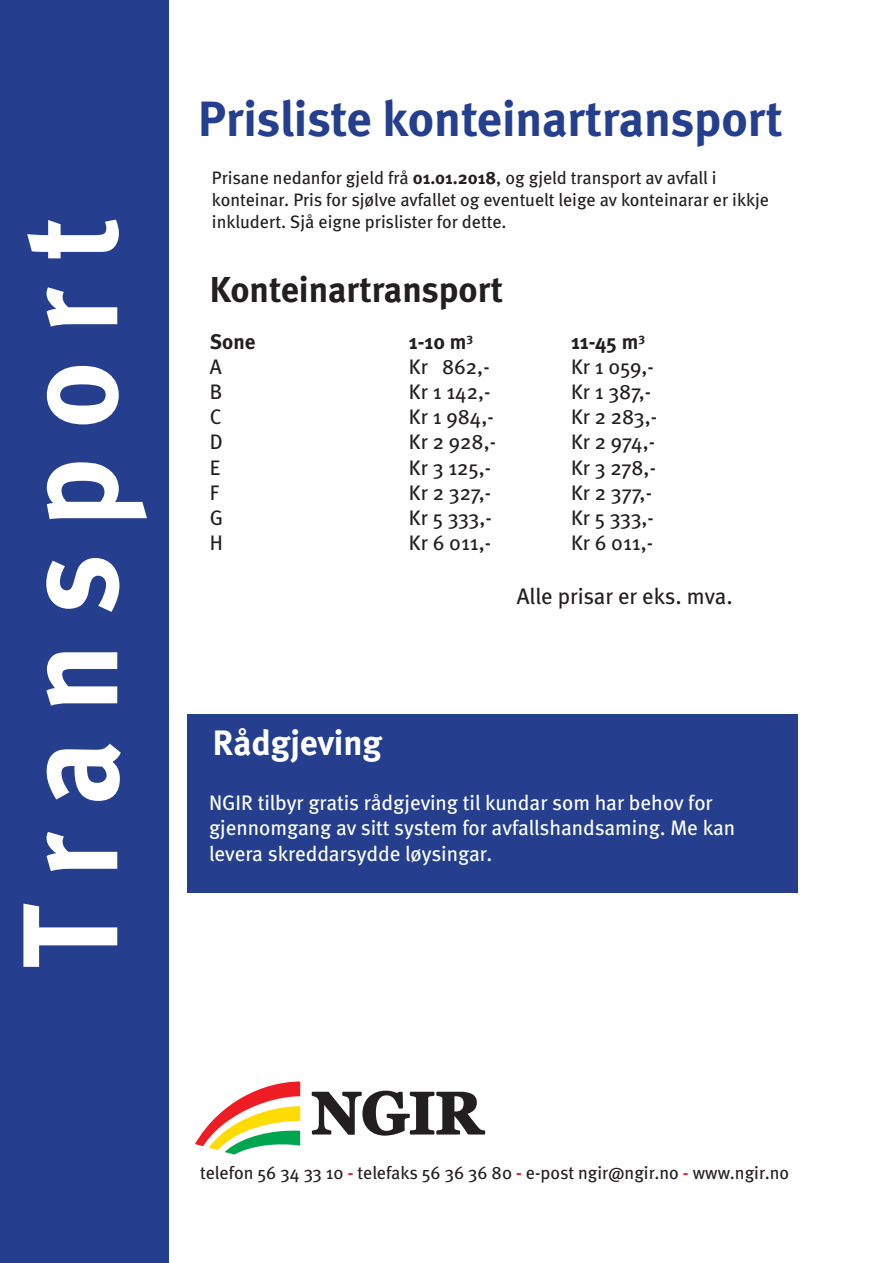
<style>
.page{position:relative;width:893px;height:1263px;background:#fff}
.page>*{position:absolute;margin:0;border:0;box-sizing:border-box;transform-origin:0 0}
.t1{font:700 135px "Meta";color:#fff;scale:.94 1}
.t2{font:700 49.5px "Meta";color:#253f8e}
.t3{font:700 36px "Meta";color:#231f20}
.t4{font:700 35.25px "Meta";color:#fff}
.t5{font:22.5px "Meta";letter-spacing:-.005em;color:#231f20}
.t6{font:21px "Meta";color:#231f20}
.t7{font:21px/25.5px "Meta";color:#fff}
.t8{font:700 21px "Meta";color:#231f20}
.t9{font:18px/21.6px "Meta";color:#231f20}
.s1{font-weight:700}
.s2{font-weight:700;color:#e92926}
.s3{font-weight:700;color:#e52826}
.s4{font-weight:700;color:#ee302c}
</style>
<div class="page">
<div style="left:0;top:0;width:169px;height:1262px;background:#253f8e"></div>
<div style="left:188px;top:714px;width:610px;height:179px;background:#253f8e"></div>
<svg style="left:312px;top:1091px;width:173px;height:45px"></svg>
<svg style="left:195px;top:1081px;width:105px;height:73px"></svg>
<h1 class="t1" style="left:-10px;top:968px;width:800px;rotate:-90deg">T r a n s p o r t</h1>
<h2 class="t2" style="left:198px;top:89px;width:586px">Prisliste konteinartransport</h2>
<p class="t9" style="left:212px;top:167px;width:558px">Prisane nedanfor gjeld frå <span class="s1">01.01.2018</span>, og gjeld transport av avfall i konteinar. Pris for sjølve avfallet og eventuelt leige av konteinarar er ikkje inkludert. Sjå eigne prislister for dette.</p>
<h3 class="t3" style="left:210px;top:268px;width:295px">Konteinartransport</h3>
<p class="t8" style="left:210px;top:329px;width:47px">Sone</p>
<p class="t8" style="left:409px;top:329px;width:66px">1-10 m<sup>3</sup></p>
<p class="t8" style="left:571px;top:329px;width:75px">11-45 m<sup>3</sup></p>
<p class="t6" style="left:210px;top:354px;width:13px">A</p>
<p class="t6" style="left:409px;top:354px;width:82px">Kr 862,-</p>
<p class="t6" style="left:571px;top:354px;width:84px">Kr 1 059,-</p>
<p class="t6" style="left:210px;top:379px;width:14px">B</p>
<p class="t6" style="left:409px;top:379px;width:83px">Kr 1 142,-</p>
<p class="t6" style="left:571px;top:379px;width:82px">Kr 1 387,-</p>
<p class="t6" style="left:210px;top:405px;width:13px">C</p>
<p class="t6" style="left:409px;top:405px;width:86px">Kr 1 984,-</p>
<p class="t6" style="left:571px;top:405px;width:88px">Kr 2 283,-</p>
<p class="t6" style="left:210px;top:430px;width:14px">D</p>
<p class="t6" style="left:409px;top:430px;width:89px">Kr 2 928,-</p>
<p class="t6" style="left:571px;top:430px;width:86px">Kr 2 974,-</p>
<p class="t6" style="left:210px;top:455px;width:12px">E</p>
<p class="t6" style="left:409px;top:455px;width:84px">Kr 3 125,-</p>
<p class="t6" style="left:571px;top:455px;width:87px">Kr 3 278,-</p>
<p class="t6" style="left:210px;top:480px;width:11px">F</p>
<p class="t6" style="left:409px;top:480px;width:84px">Kr 2 327,-</p>
<p class="t6" style="left:571px;top:480px;width:83px">Kr 2 377,-</p>
<p class="t6" style="left:210px;top:505px;width:15px">G</p>
<p class="t6" style="left:409px;top:505px;width:84px">Kr 5 333,-</p>
<p class="t6" style="left:571px;top:505px;width:84px">Kr 5 333,-</p>
<p class="t6" style="left:210px;top:531px;width:15px">H</p>
<p class="t6" style="left:409px;top:531px;width:84px">Kr 6 011,-</p>
<p class="t6" style="left:571px;top:531px;width:84px">Kr 6 011,-</p>
<p class="t5" style="left:517px;top:583px;width:217px">Alle prisar er eks. mva.</p>
<h3 class="t4" style="left:213px;top:722px;width:171px">Rådgjeving</h3>
<p class="t7" style="left:209px;top:789px;width:528px">NGIR tilbyr gratis rådgjeving til kundar som har behov for gjennomgang av sitt system for avfallshandsaming. Me kan levera skreddarsydde løysingar.</p>
<p class="t9" style="left:200px;top:1162px;width:590px">telefon 56 34 33 10 <span class="s2">-</span> telefaks 56 36 36 80 <span class="s3">-</span> e-post ngir@ngir.no <span class="s4">-</span> www.ngir.no</p>
</div>
